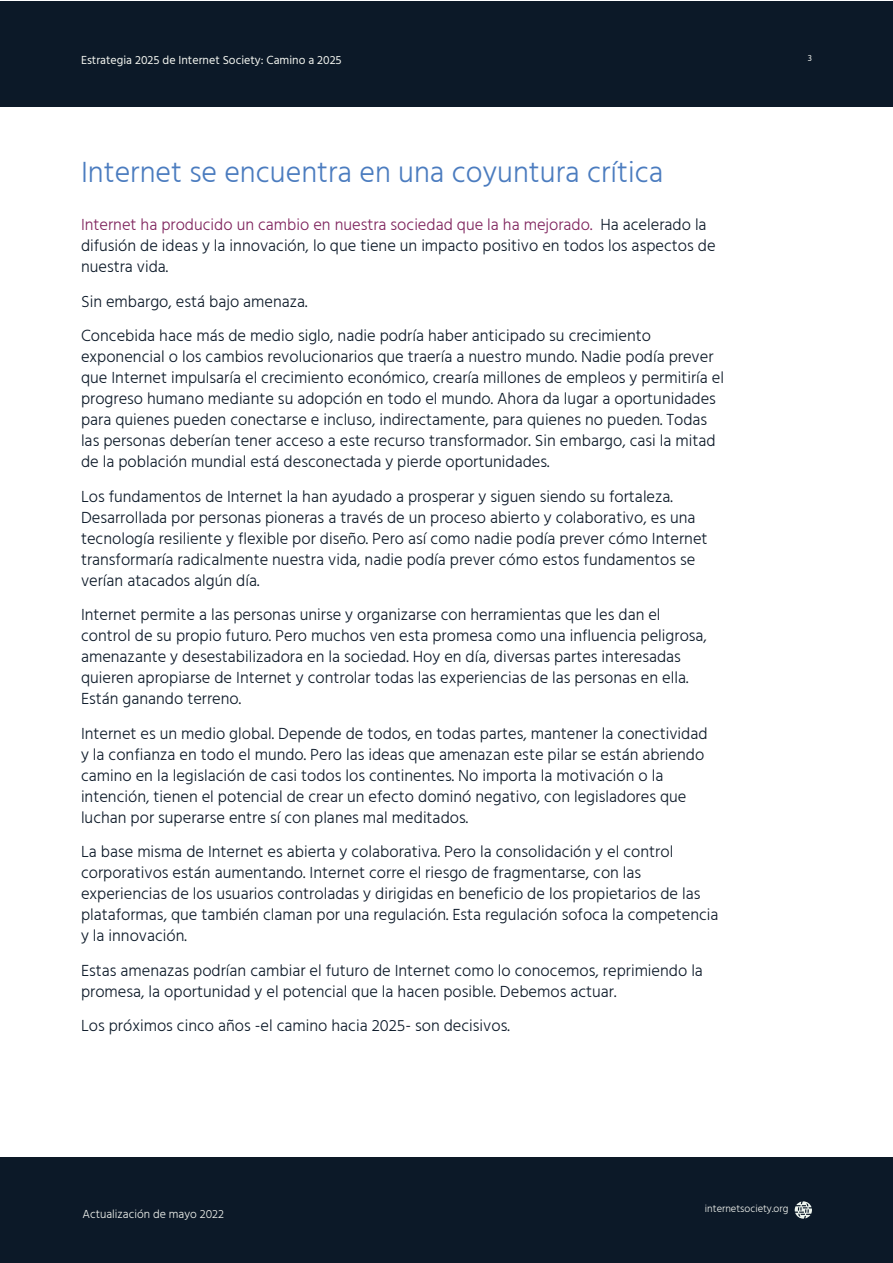
<style>
.page{position:relative;width:893px;height:1263px;background:#fff}
.page>*{position:absolute;margin:0;border:0;box-sizing:border-box;transform-origin:0 0}
.t1{font:300 30px "Hind";color:#4b7cbf}
.t2{font:300 16.5px/21px "Hind";color:#0c1928}
.t3{font:12px "Hind";color:#f3f5f0}
.t4{font:300 12px "Hind";color:#f3f5f0}
.t5{font:300 10.5px "Hind";color:#f3f5f0}
.t6{font:9px "Hind";color:#f3f5f0}
.s1{color:#7e225c}
</style>
<div class="page">
<div style="left:0;top:1157px;width:893px;height:106px;background:#0c1928"></div>
<div style="left:0;top:1px;width:893px;height:106px;background:#0c1928"></div>
<svg style="left:795px;top:1201px;width:17px;height:18px"></svg>
<p class="t3" style="left:81px;top:52px;width:262px">Estrategia 2025 de Internet Society: Camino a 2025</p>
<h1 class="t1" style="left:81px;top:152px;width:584px">Internet se encuentra en una coyuntura crítica</h1>
<p class="t2" style="left:81px;top:215px;width:636px"><span class="s1">Internet ha producido un cambio en nuestra sociedad que la ha mejorado.</span> Ha acelerado la difusión de ideas y la innovación, lo que tiene un impacto positivo en todos los aspectos de nuestra vida.</p>
<p class="t2" style="left:81px;top:285px;width:572px;line-height:34.5px">Sin embargo, está bajo amenaza.<br>Concebida hace más de medio siglo, nadie podría haber anticipado su crecimiento</p>
<p class="t2" style="left:81px;top:347px;width:645px">exponencial o los cambios revolucionarios que traería a nuestro mundo. Nadie podía prever que Internet impulsaría el crecimiento económico, crearía millones de empleos y permitiría el progreso humano mediante su adopción en todo el mundo. Ahora da lugar a oportunidades para quienes pueden conectarse e incluso, indirectamente, para quienes no pueden. Todas las personas deberían tener acceso a este recurso transformador. Sin embargo, casi la mitad de la población mundial está desconectada y pierde oportunidades.</p>
<p class="t2" style="left:81px;top:487px;width:628px">Los fundamentos de Internet la han ayudado a prosperar y siguen siendo su fortaleza.<br>Desarrollada por personas pioneras a través de un proceso abierto y colaborativo, es una tecnología resiliente y flexible por diseño. Pero así como nadie podía prever cómo Internet transformaría radicalmente nuestra vida, nadie podía prever cómo estos fundamentos se verían atacados algún día.</p>
<p class="t2" style="left:81px;top:605px;width:628px">Internet permite a las personas unirse y organizarse con herramientas que les dan el control de su propio futuro. Pero muchos ven esta promesa como una influencia peligrosa, amenazante y desestabilizadora en la sociedad. Hoy en día, diversas partes interesadas quieren apropiarse de Internet y controlar todas las experiencias de las personas en ella.<br>Están ganando terreno.</p>
<p class="t2" style="left:81px;top:724px;width:628px">Internet es un medio global. Depende de todos, en todas partes, mantener la conectividad y la confianza en todo el mundo. Pero las ideas que amenazan este pilar se están abriendo camino en la legislación de casi todos los continentes. No importa la motivación o la intención, tienen el potencial de crear un efecto dominó negativo, con legisladores que luchan por superarse entre sí con planes mal meditados.</p>
<p class="t2" style="left:81px;top:842px;width:639px">La base misma de Internet es abierta y colaborativa. Pero la consolidación y el control corporativos están aumentando. Internet corre el riesgo de fragmentarse, con las experiencias de los usuarios controladas y dirigidas en beneficio de los propietarios de las plataformas, que también claman por una regulación. Esta regulación sofoca la competencia y la innovación.</p>
<p class="t2" style="left:81px;top:961px;width:623px">Estas amenazas podrían cambiar el futuro de Internet como lo conocemos, reprimiendo la promesa, la oportunidad y el potencial que la hacen posible. Debemos actuar.</p>
<p class="t2" style="left:81px;top:1016px;width:430px">Los próximos cinco años -el camino hacia 2025- son decisivos.</p>
<p class="t6" style="left:808px;top:52px;width:6px">3</p>
<p class="t4" style="left:82px;top:1206px;width:143px">Actualización de mayo 2022</p>
<p class="t5" style="left:705px;top:1202px;width:85px">internetsociety.org</p>
</div>
